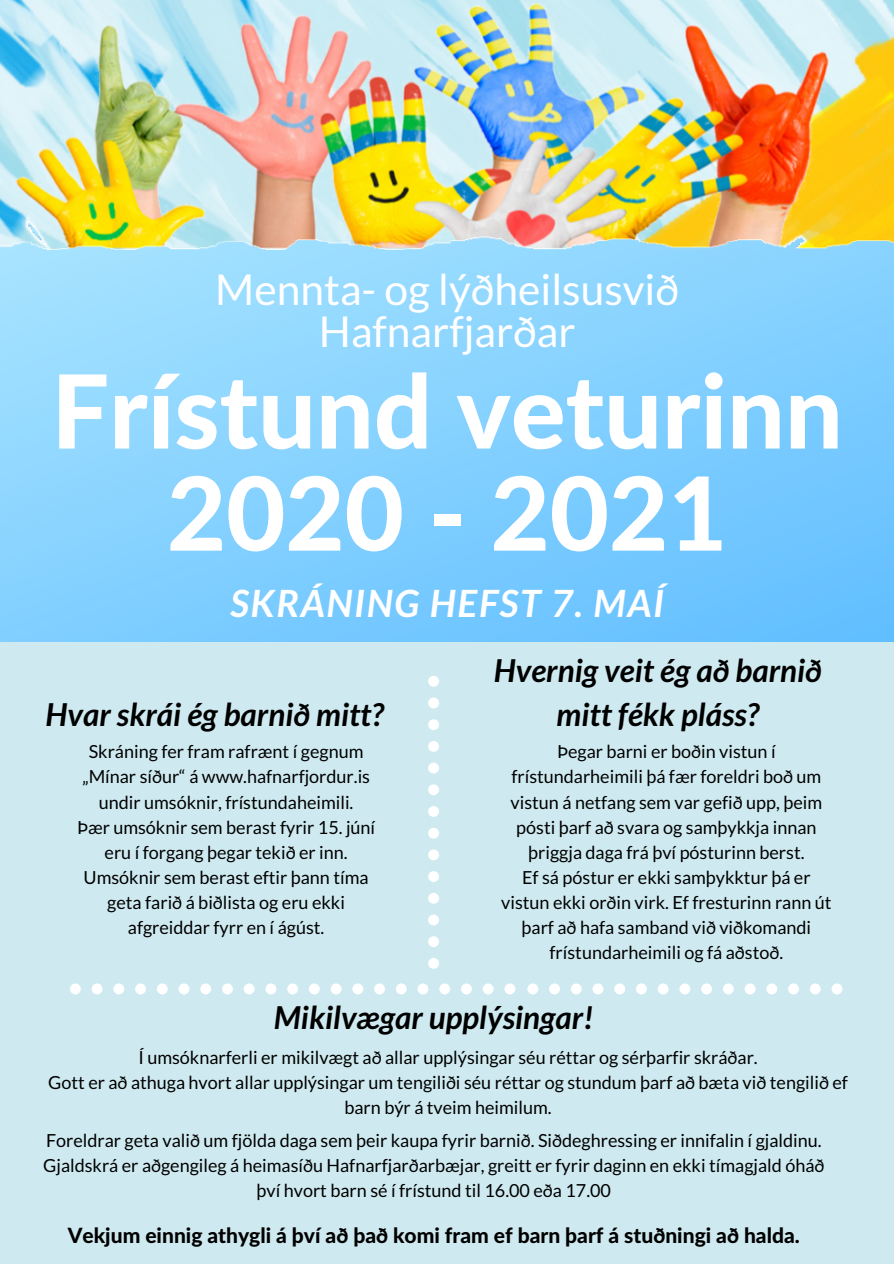
<style>
.page{position:relative;width:894px;height:1264px;background:#fff}
.page>*{position:absolute;margin:0;border:0;box-sizing:border-box;transform-origin:0 0}
.t1{font:800 102px/102px "Lato Latin";color:#fff;text-align:center}
.t2{font:42.6px/42.6px "Lato";color:#fff;text-align:center}
.t3{font:italic 700 37.5px "Lato";letter-spacing:.045em;color:#fff}
.t4{font:italic 700 31.5px/43.8px "Lato";color:#000;text-align:center}
.t5{font:800 21px "Lato Latin";color:#000}
.t6{font:18px/25px "Lato";color:#000;text-align:center}
</style>
<div class="page">
<img style="left:0;top:250px;width:893px;height:391px">
<div style="left:0;top:641px;width:893px;height:622px;background:#ceeaf0"></div>
<img style="left:0;top:0;width:893px;height:250px">
<svg style="left:428px;top:676px;width:11px;height:293px"></svg>
<svg style="left:70px;top:983px;width:445px;height:11px"></svg>
<svg style="left:527px;top:983px;width:316px;height:11px"></svg>
<h2 class="t2" style="left:215px;top:267px;width:465px">Mennta- og lýðheilsusvið<br>Hafnarfjarðar</h2>
<h1 class="t1" style="left:51px;top:358px;width:792px">Frístund veturinn<br>2020 - 2021</h1>
<h3 class="t3" style="left:230px;top:580px;width:435px">SKRÁNING HEFST 7. MAÍ</h3>
<h3 class="t4" style="left:45px;top:691px;width:339px">Hvar skrái ég barnið mitt?</h3>
<p class="t6" style="left:77px;top:739px;width:300px">Skráning fer fram rafrænt í gegnum „Mínar síður“ á www.hafnarfjordur.is undir umsóknir, frístundaheimili.<br>Þær umsóknir sem berast fyrir 15. júní eru í forgang þegar tekið er inn.<br>Umsóknir sem berast eftir þann tíma geta farið á biðlista og eru ekki afgreiddar fyrr en í ágúst.</p>
<h3 class="t4" style="left:493px;top:648px;width:329px">Hvernig veit ég að barnið mitt fékk pláss?</h3>
<p class="t6" style="left:501px;top:739px;width:332px">Þegar barni er boðin vistun í frístundarheimili þá fær foreldri boð um vistun á netfang sem var gefið upp, þeim pósti þarf að svara og samþykkja innan þriggja daga frá því pósturinn berst.<br>Ef sá póstur er ekki samþykktur þá er vistun ekki orðin virk. Ef fresturinn rann út þarf að hafa samband við viðkomandi frístundarheimili og fá aðstoð.</p>
<h3 class="t4" style="left:274px;top:995px;width:321px">Mikilvægar upplýsingar!</h3>
<p class="t6" style="left:48px;top:1044px;width:801px">Í umsóknarferli er mikilvægt að allar upplýsingar séu réttar og sérþarfir skráðar.<br>Gott er að athuga hvort allar upplýsingar um tengiliði séu réttar og stundum þarf að bæta við tengilið ef barn býr á tveim heimilum.</p>
<p class="t6" style="left:43px;top:1127px;width:782px">Foreldrar geta valið um fjölda daga sem þeir kaupa fyrir barnið. Siðdeghressing er innifalin í gjaldinu.<br>Gjaldskrá er aðgengileg á heimasíðu Hafnarfjarðarbæjar, greitt er fyrir daginn en ekki tímagjald óháð því hvort barn sé í frístund til 16.00 eða 17.00</p>
<p class="t5" style="left:68px;top:1222px;width:733px">Vekjum einnig athygli á því að það komi fram ef barn þarf á stuðningi að halda.</p>
</div>
